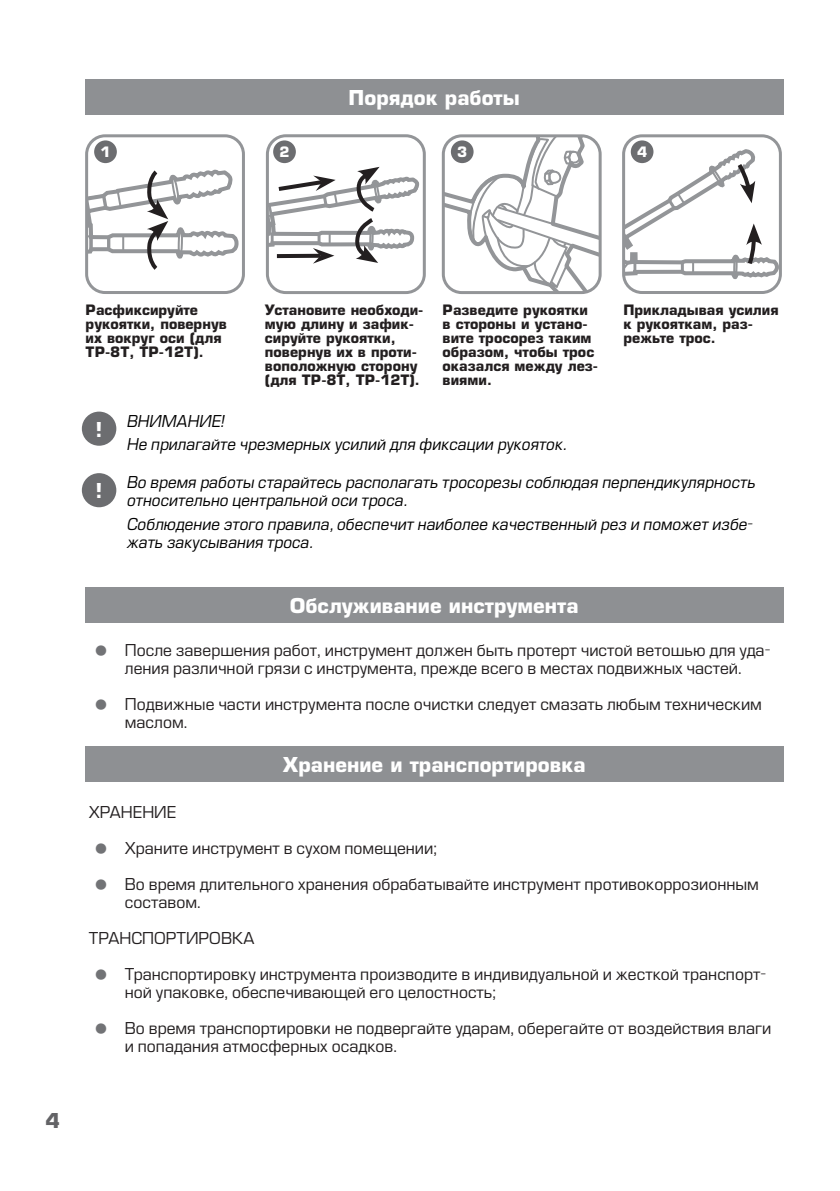
<style>
.page{position:relative;width:840px;height:1191px;background:#fff}
.page>*{position:absolute;margin:0;border:0;box-sizing:border-box;transform-origin:0 0}
.t1{font:700 20px "Europe";color:#fff}
.t2{font:700 20px "Europe";color:#636366}
.t3{font:16px/18px "Europe";color:#231f20}
.t4{font:italic 16px/18px "Europe";letter-spacing:.005em;color:#000}
.t5{font:700 14px/14px "Europe";color:#231f20}
.t6{font:700 14px "Europe";color:#fff}
.s1{font-size:48px;color:#727376}
</style>
<div class="page">
<div style="left:85px;top:587px;width:697px;height:35px;background:#8e9093"></div>
<div style="left:85px;top:746px;width:697px;height:35px;background:#8e9093"></div>
<div style="left:85px;top:79px;width:697px;height:36px;background:#8e9093"></div>
<div style="left:82px;top:411px;width:34px;height:35px;background:#6c6d70;border-radius:50%"></div>
<div style="left:82px;top:473px;width:34px;height:34px;background:#6c6d70;border-radius:50%"></div>
<div style="left:85px;top:134px;width:160px;height:160px;border:3px solid #939598;border-radius:18px"></div>
<div style="left:266px;top:134px;width:159px;height:160px;border:3px solid #939598;border-radius:18px"></div>
<div style="left:94px;top:140px;width:23px;height:23px;background:#6c6d70;border-radius:50%"></div>
<svg style="left:445px;top:138px;width:153px;height:153px"></svg>
<div style="left:441px;top:134px;width:160px;height:160px;border:3px solid #939598;border-radius:18px"></div>
<div style="left:450px;top:140px;width:23px;height:23px;background:#6c6d70;border-radius:50%"></div>
<div style="left:621px;top:134px;width:160px;height:160px;border:3px solid #939598;border-radius:18px"></div>
<div style="left:630px;top:140px;width:23px;height:23px;background:#6c6d70;border-radius:50%"></div>
<svg style="left:87px;top:168px;width:153px;height:124px"></svg>
<svg style="left:267px;top:136px;width:154px;height:128px"></svg>
<svg style="left:623px;top:147px;width:157px;height:134px"></svg>
<p class="t1" style="left:348px;top:86px;width:173px">Порядок работы</p>
<p class="t6" style="left:100px;top:143px;width:12px">1</p>
<p class="t6" style="left:279px;top:143px;width:12px">2</p>
<p class="t6" style="left:457px;top:143px;width:12px">3</p>
<p class="t6" style="left:636px;top:143px;width:12px">4</p>
<p class="t2" style="left:45px;top:1108px;width:16px">4</p>
<p class="t5" style="left:86px;top:303px;width:143px">Расфиксируйте рукоятки, повернув их вокруг оси (для<br>ТР-8Т, ТР-12Т).</p>
<p class="t5" style="left:265px;top:303px;width:160px">Установите необходи&shy;мую длину и зафик&shy;сируйте рукоятки, повернув их в проти&shy;воположную сторону (для ТР-8Т, ТР-12Т).</p>
<p class="t5" style="left:442px;top:303px;width:157px">Разведите рукоятки в стороны и устано&shy;вите тросорез таким образом, чтобы трос оказался между лез&shy;виями.</p>
<p class="t5" style="left:623px;top:303px;width:157px">Прикладывая усилия к рукояткам, раз&shy;режьте трос.</p>
<p class="t1" style="left:96px;top:417px;width:8px">!</p>
<p class="t1" style="left:96px;top:479px;width:8px">!</p>
<p class="t4" style="left:127px;top:409px;width:440px;line-height:23.6px">ВНИМАНИЕ!<br>Не прилагайте чрезмерных усилий для фиксации рукояток.</p>
<p class="t4" style="left:127px;top:473px;width:629px">Во время работы старайтесь располагать тросорезы соблюдая перпендикулярность относительно центральной оси троса.</p>
<p class="t4" style="left:127px;top:515px;width:627px">Соблюдение этого правила, обеспечит наиболее качественный рез и поможет избе&shy;жать закусывания троса.</p>
<p class="t1" style="left:289px;top:594px;width:290px">Обслуживание инструмента</p>
<p class="t3" style="left:125px;top:641px;width:646px;text-indent:-40px"><span class="s1">•</span> После завершения работ, инструмент должен быть протерт чистой ветошью для уда&shy;ления различной грязи с инструмента, прежде всего в местах подвижных частей.</p>
<p class="t3" style="left:125px;top:695px;width:638px;text-indent:-40px"><span class="s1">•</span> Подвижные части инструмента после очистки следует смазать любым техническим маслом.</p>
<p class="t1" style="left:283px;top:752px;width:304px">Хранение и транспортировка</p>
<p class="t3" style="left:89px;top:803px;width:89px">ХРАНЕНИЕ</p>
<p class="t3" style="left:85px;top:839px;width:353px"><span class="s1">•</span> Храните инструмент в сухом помещении;</p>
<p class="t3" style="left:125px;top:875px;width:635px;text-indent:-40px"><span class="s1">•</span> Во время длительного хранения обрабатывайте инструмент противокоррозионным составом.</p>
<p class="t3" style="left:89px;top:929px;width:167px">ТРАНСПОРТИРОВКА</p>
<p class="t3" style="left:125px;top:965px;width:642px;text-indent:-40px"><span class="s1">•</span> Транспортировку инструмента производите в индивидуальной и жесткой транспорт&shy;ной упаковке, обеспечивающей его целостность;</p>
<p class="t3" style="left:125px;top:1019px;width:647px;text-indent:-40px"><span class="s1">•</span> Во время транспортировки не подвергайте ударам, оберегайте от воздействия влаги и попадания атмосферных осадков.</p>
</div>
